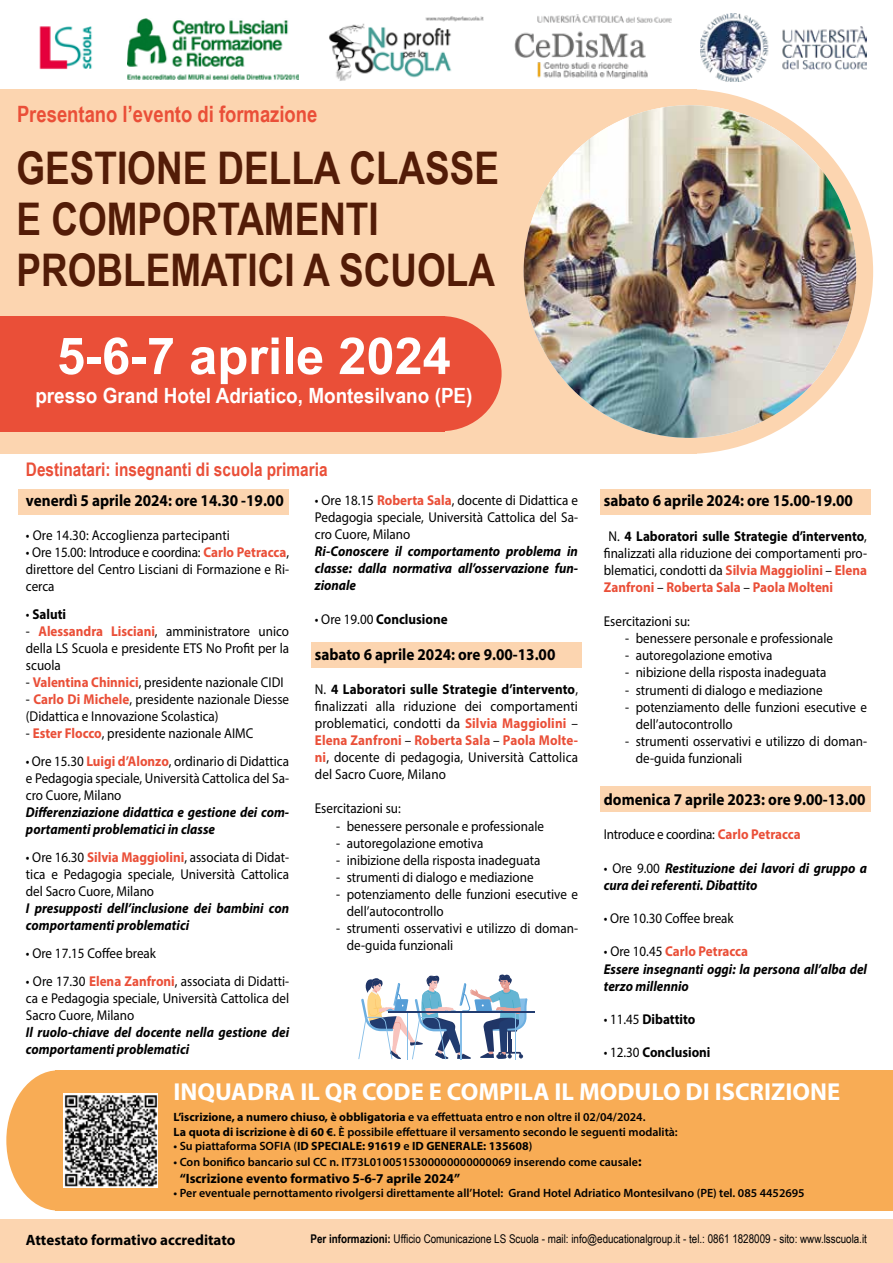
<style>
.page{position:relative;width:893px;height:1263px;background:#fff}
.page>*{position:absolute;margin:0;border:0;box-sizing:border-box;transform-origin:0 0}
.t1{font:700 51px "Arial Narrow";color:#fff;scale:1.21 1}
.t2{font:700 45px/51px "Arial Narrow";color:#531c07}
.t3{font:700 24.6px "Myriad Pro";color:#fff}
.t4{font:700 22.5px "Arial Narrow";color:#ea4f38}
.t5{font:700 21px "Arial Narrow";color:#fff;scale:1.1 1}
.t6{font:700 18.75px "Arial Narrow";color:#ea4f38}
.t7{font:700 16.5px "Myriad Pro";color:#000;scale:.92 1}
.t8{font:700 15px "Myriad Pro";color:#000}
.t9{font:14.25px/17.1px "Myriad Pro";color:#000;text-align:justify;scale:.92 1}
.t10{font:italic 700 14.25px/17.1px "Myriad Pro";color:#000;scale:.92 1}
.t11{font:700 14.25px "Myriad Pro";color:#000;scale:.92 1}
.t12{font:14.25px "Myriad Pro";letter-spacing:-.02em;color:#000;scale:.92 1}
.t13{font:700 13.5px "Myriad Pro";color:#000}
.t14{font:600 12px/14.4px "Myriad Pro";color:#000}
.t15{font:12px "Arial Narrow";color:#000}
.t16{font:700 12px "Myriad Pro";color:#000}
.s1{font-weight:700;color:#ea4f38}
.s2{font-weight:400}
.s3{font-weight:700}
.s4{font-weight:400;font-style:normal}
.s5{font-style:normal;color:#ea4f38}
.s6{font-weight:600}
.s7{font-weight:700;font-size:13.5px}
</style>
<div class="page">
<div style="left:6px;top:1070px;width:104px;height:140px;background:#f8ac55;border-radius:50%"></div>
<div style="left:55px;top:1070px;width:838px;height:140px;background:#f8ac55"></div>
<div style="left:311px;top:642px;width:271px;height:26px;background:#fcd5b0"></div>
<div style="left:600px;top:786px;width:270px;height:26px;background:#fcd5b0"></div>
<div style="left:600px;top:489px;width:270px;height:25px;background:#fcd5b0"></div>
<div style="left:19px;top:489px;width:270px;height:25px;background:#fcd5b0"></div>
<div style="left:499px;top:89px;width:374px;height:365px;background:#fcd5b0;border-radius:50%"></div>
<div style="left:0;top:89px;width:696px;height:365px;background:#fcd5b0"></div>
<div style="left:381px;top:316px;width:121px;height:115px;background:#ea4f38;border-radius:50%"></div>
<div style="left:0;top:316px;width:445px;height:115px;background:#ea4f38"></div>
<img style="left:524px;top:105px;width:332px;height:333px;border-radius:166px">
<div style="left:0;top:1219px;width:893px;height:44px;background:#fcd5b0"></div>
<img style="left:128px;top:18px;width:170px;height:62px">
<img style="left:329px;top:16px;width:155px;height:65px">
<img style="left:514px;top:14px;width:157px;height:65px">
<img style="left:39px;top:26px;width:53px;height:44px">
<img style="left:64px;top:1093px;width:94px;height:95px">
<img style="left:701px;top:14px;width:166px;height:67px">
<svg style="left:358px;top:974px;width:169px;height:85px"></svg>
<hr style="left:515px;top:1012px;width:1px;height:47px;background:#86bee8">
<hr style="left:461px;top:1012px;width:1px;height:47px;background:#86bee8">
<hr style="left:443px;top:1011px;width:91px;height:2px;background:#213c70">
<hr style="left:460px;top:1012px;width:1px;height:47px;background:#86bee8">
<hr style="left:407px;top:1012px;width:1px;height:47px;background:#86bee8">
<hr style="left:388px;top:1011px;width:92px;height:2px;background:#213c70">
<h3 class="t4" style="left:17px;top:97px;width:302px">Presentano l’evento di formazione</h3>
<h2 class="t2" style="left:17px;top:140px;width:484px">GESTIONE DELLA CLASSE<br>E COMPORTAMENTI<br>PROBLEMATICI A SCUOLA</h2>
<h1 class="t1" style="left:57px;top:317px;width:327px">5-6-7 aprile 2024</h1>
<h3 class="t5" style="left:35px;top:379px;width:399px">presso Grand Hotel Adriatico, Montesilvano (PE)</h3>
<h3 class="t6" style="left:26px;top:455px;width:303px">Destinatari: insegnanti di scuola primaria</h3>
<p class="t7" style="left:26px;top:490px;width:282px">venerdì 5 aprile 2024: ore 14.30 -19.00</p>
<p class="t9" style="left:26px;top:526px;width:223px">• Ore 14.30: Accoglienza partecipanti</p>
<p class="t9" style="left:26px;top:543px;width:288px">• Ore 15.00: Introduce e coordina: <span class="s1">Carlo Petracca</span>, direttore del Centro Lisciani di Formazione e Ri&shy;cerca</p>
<p class="t11" style="left:26px;top:604px;width:45px"><span class="s2">•</span> Saluti</p>
<p class="t9" style="left:26px;top:622px;width:288px">- <span class="s1">Alessandra Lisciani</span>, amministratore unico della LS Scuola e presidente ETS No Profit per la scuola</p>
<p class="t9" style="left:26px;top:673px;width:282px">- <span class="s1">Valentina Chinnici</span>, presidente nazionale CIDI</p>
<p class="t9" style="left:26px;top:690px;width:288px">- <span class="s1">Carlo Di Michele</span>, presidente nazionale Diesse (Didattica e Innovazione Scolastica)</p>
<p class="t9" style="left:26px;top:725px;width:249px">- <span class="s1">Ester Flocco</span>, presidente nazionale AIMC</p>
<p class="t9" style="left:26px;top:752px;width:288px">• Ore 15.30 <span class="s1">Luigi d’Alonzo</span>, ordinario di Didattica e Pedagogia speciale, Università Cattolica del Sa&shy;cro Cuore, Milano</p>
<p class="t10" style="left:26px;top:803px;width:288px">Differenziazione didattica e gestione dei com&shy;portamenti problematici in classe</p>
<p class="t9" style="left:26px;top:848px;width:288px">• Ore 16.30 <span class="s1">Silvia Maggiolini</span>, associata di Didat&shy;tica e Pedagogia speciale, Università Cattolica del Sacro Cuore, Milano</p>
<p class="t10" style="left:26px;top:899px;width:288px">I presupposti dell’inclusione dei bambini con comportamenti problematici</p>
<p class="t9" style="left:26px;top:944px;width:143px">• Ore 17.15 Coffee break</p>
<p class="t9" style="left:26px;top:972px;width:288px">• Ore 17.30 <span class="s1">Elena Zanfroni</span>, associata di Didatti&shy;ca e Pedagogia speciale, Università Cattolica del Sacro Cuore, Milano</p>
<p class="t10" style="left:26px;top:1023px;width:288px">Il ruolo-chiave del docente nella gestione dei comportamenti problematici</p>
<p class="t9" style="left:315px;top:491px;width:288px">• Ore 18.15 <span class="s1">Roberta Sala</span>, docente di Didattica e Pedagogia speciale, Università Cattolica del Sa&shy;cro Cuore, Milano</p>
<p class="t10" style="left:315px;top:542px;width:288px;text-align:justify">Ri-Conoscere il comportamento problema in classe: dalla normativa all’osservazione fun&shy;zionale</p>
<p class="t11" style="left:315px;top:610px;width:146px"><span class="s2">• Ore 19.00</span> Conclusione</p>
<p class="t7" style="left:315px;top:644px;width:263px">sabato 6 aprile 2024: ore 9.00-13.00</p>
<p class="t9" style="left:315px;top:680px;width:288px">N. <span class="s3">4 Laboratori sulle Strategie d’intervento</span>, finalizzati alla riduzione dei comportamenti problematici, condotti da <span class="s1">Silvia Maggiolini</span> – <span class="s1">Elena Zanfroni</span> – <span class="s1">Roberta Sala</span> – <span class="s1">Paola Molte&shy;ni</span>, docente di pedagogia, Università Cattolica del Sacro Cuore, Milano</p>
<p class="t9" style="left:315px;top:800px;width:95px">Esercitazioni su:</p>
<p class="t9" style="left:336px;top:817px;width:228px">- benessere personale e professionale</p>
<p class="t9" style="left:336px;top:834px;width:162px">- autoregolazione emotiva</p>
<p class="t9" style="left:336px;top:851px;width:224px">- inibizione della risposta inadeguata</p>
<p class="t9" style="left:336px;top:868px;width:216px">- strumenti di dialogo e mediazione</p>
<p class="t9" style="left:347px;top:885px;width:253px;text-indent:-11px">- potenziamento delle funzioni esecutive e dell’autocontrollo</p>
<p class="t9" style="left:347px;top:919px;width:253px;text-indent:-11px">- strumenti osservativi e utilizzo di doman&shy;de-guida funzionali</p>
<p class="t7" style="left:604px;top:490px;width:272px">sabato 6 aprile 2024: ore 15.00-19.00</p>
<p class="t9" style="left:604px;top:527px;width:288px;text-indent:5px">N. <span class="s3">4 Laboratori sulle Strategie d’intervento</span>, finalizzati alla riduzione dei comportamenti pro&shy;blematici, condotti da <span class="s1">Silvia Maggiolini</span> – <span class="s1">Elena Zanfroni</span> – <span class="s1">Roberta Sala</span> – <span class="s1">Paola Molteni</span></p>
<p class="t9" style="left:604px;top:612px;width:95px">Esercitazioni su:</p>
<p class="t9" style="left:625px;top:630px;width:228px">- benessere personale e professionale</p>
<p class="t9" style="left:625px;top:647px;width:162px">- autoregolazione emotiva</p>
<p class="t9" style="left:625px;top:664px;width:220px">- nibizione della risposta inadeguata</p>
<p class="t9" style="left:625px;top:681px;width:216px">- strumenti di dialogo e mediazione</p>
<p class="t9" style="left:636px;top:698px;width:253px;text-indent:-11px">- potenziamento delle funzioni esecutive e dell’autocontrollo</p>
<p class="t9" style="left:636px;top:732px;width:253px;text-indent:-11px">- strumenti osservativi e utilizzo di doman&shy;de-guida funzionali</p>
<p class="t7" style="left:604px;top:789px;width:286px">domenica 7 aprile 2023: ore 9.00-13.00</p>
<p class="t12" style="left:604px;top:826px;width:215px">Introduce e coordina: <span class="s1">Carlo Petracca</span></p>
<p class="t10" style="left:604px;top:859px;width:288px"><span class="s4">• Ore 9.00</span> Restituzione dei lavori di gruppo a cura dei referenti. Dibattito</p>
<p class="t9" style="left:604px;top:909px;width:143px">• Ore 10.30 Coffee break</p>
<p class="t10" style="left:604px;top:943px;width:288px"><span class="s4">• Ore 10.45</span> <span class="s5">Carlo Petracca<br></span>Essere insegnanti oggi: la persona all’alba del terzo millennio</p>
<p class="t11" style="left:604px;top:1010px;width:101px"><span class="s2">• 11.45</span> Dibattito</p>
<p class="t11" style="left:604px;top:1043px;width:117px"><span class="s2">• 12.30</span> Conclusioni</p>
<h3 class="t3" style="left:173px;top:1076px;width:668px">INQUADRA IL QR CODE E COMPILA IL MODULO DI ISCRIZIONE</h3>
<p class="t14" style="left:173px;top:1110px;width:506px"><span class="s3">L’iscrizione, a numero chiuso, è obbligatoria</span> e va effettuata entro e non oltre il 02/04/2024.<br><span class="s3">La quota di iscrizione è di 60 €</span>. È possibile effettuare il versamento secondo le seguenti modalità:</p>
<p class="t16" style="left:173px;top:1138px;width:360px"><span class="s6">• Su piattaforma SOFIA (</span>ID SPECIALE: 91619 <span class="s6">e</span> ID GENERALE: 135608<span class="s6">)</span></p>
<p class="t14" style="left:173px;top:1155px;width:470px">• Con bonifico bancario sul CC n. IT73L0100515300000000000069 inserendo come causale<span class="s7">:</span></p>
<p class="t13" style="left:180px;top:1169px;width:282px">“Iscrizione evento formativo 5-6-7 aprile 2024”</p>
<p class="t14" style="left:173px;top:1185px;width:633px">• Per eventuale pernottamento rivolgersi direttamente all’Hotel: Grand Hotel Adriatico Montesilvano (PE) tel. 085 4452695</p>
<p class="t8" style="left:26px;top:1230px;width:211px">Attestato formativo accreditato</p>
<p class="t15" style="left:310px;top:1230px;width:558px"><span class="s3">Per informazioni:</span> Ufficio Comunicazione LS Scuola - mail: info@educationalgroup.it - tel.: 0861 1828009 - sito: www.lsscuola.it</p>
</div>
